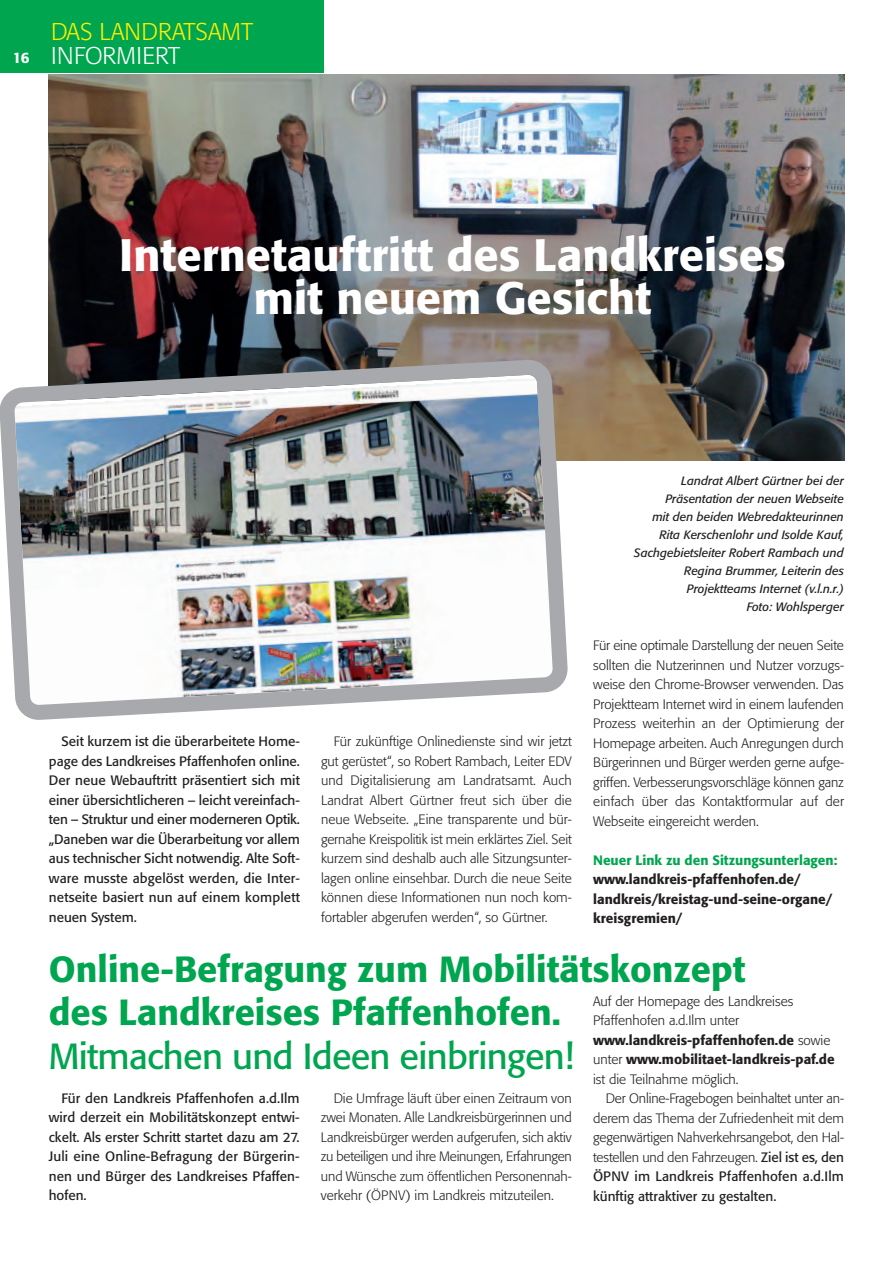
<style>
.page{position:relative;width:893px;height:1263px;background:#fff}
.page>*{position:absolute;margin:0;border:0;box-sizing:border-box;transform-origin:0 0}
.t1{font:500 45px "Formata";color:#fff}
.t2{font:500 36px "Formata";color:#00a54f}
.t3{font:36px "Formata";letter-spacing:-.02em;color:#00a54f}
.t4{font:300 24px "Formata";color:#fff101}
.t5{font:300 24px "Formata";letter-spacing:.02em;color:#fff}
.t6{font:500 15px "Formata";color:#fff}
.t7{font:300 13.5px/19.5px "Formata";color:#231f20;text-align:justify}
.t8{font:13.5px/19.5px "Formata";letter-spacing:.01em;color:#231f20;text-align:justify}
.t9{font:500 13.5px "Formata";color:#231f20}
.t10{font:500 13.5px "Formata";color:#00a54f}
.t11{font:italic 12px "Formata";color:#231f20}
.s1{font-weight:300}
.s2{font-weight:400}
</style>
<div class="page">
<img style="left:49px;top:75px;width:795px;height:385px">
<img style="left:0;top:359px;width:568px;height:361px">
<div style="left:0;top:0;width:323px;height:72px;background:#00a54f"></div>
<p class="t4" style="left:51px;top:21px;width:204px">DAS LANDRATSAMT</p>
<p class="t6" style="left:13px;top:51px;width:18px">16</p>
<p class="t5" style="left:51px;top:45px;width:131px">INFORMIERT</p>
<p class="t1" style="left:119px;top:235px;width:668px">Internetauftritt des Landkreises</p>
<p class="t1" style="left:254px;top:278px;width:399px">mit neuem Gesicht</p>
<p class="t11" style="left:681px;top:475px;width:164px">Landrat Albert Gürtner bei der</p>
<p class="t11" style="left:665px;top:493px;width:180px">Präsentation der neuen Webseite</p>
<p class="t11" style="left:652px;top:511px;width:193px">mit den beiden Webredakteurinnen</p>
<p class="t11" style="left:659px;top:529px;width:186px">Rita Kerschenlohr und Isolde Kauf,</p>
<p class="t11" style="left:634px;top:547px;width:211px">Sachgebietsleiter Robert Rambach und</p>
<p class="t11" style="left:684px;top:565px;width:161px">Regina Brummer, Leiterin des</p>
<p class="t11" style="left:687px;top:583px;width:159px">Projektteams Internet (v.l.n.r.)</p>
<p class="t11" style="left:747px;top:601px;width:99px">Foto: Wohlsperger</p>
<p class="t7" style="left:593px;top:636px;width:252px">Für eine optimale Darstellung der neuen Seite sollten die Nutzerinnen und Nutzer vorzugs&shy;weise den Chrome-Browser verwenden. Das Projektteam Internet wird in einem laufenden Prozess weiterhin an der Optimierung der Homepage arbeiten. Auch Anregungen durch Bürgerinnen und Bürger werden gerne aufge&shy;griffen. Verbesserungsvorschläge können ganz einfach über das Kontaktformular auf der Webseite eingereicht werden.</p>
<p class="t10" style="left:593px;top:854px;width:246px">Neuer Link zu den Sitzungsunterlagen:</p>
<p class="t9" style="left:593px;top:873px;width:209px">www.landkreis-pfaffenhofen.de/</p>
<p class="t9" style="left:593px;top:893px;width:240px">landkreis/kreistag-und-seine-organe/</p>
<p class="t9" style="left:593px;top:912px;width:91px">kreisgremien/</p>
<p class="t2" style="left:49px;top:953px;width:698px">Online-Befragung zum Mobilitätskonzept</p>
<p class="t2" style="left:49px;top:996px;width:514px">des Landkreises Pfaffenhofen.</p>
<p class="t3" style="left:49px;top:1040px;width:527px">Mitmachen und Ideen einbringen!</p>
<p class="t8" style="left:49px;top:1089px;width:252px;text-indent:13px">Für den Landkreis Pfaffenhofen a.d.Ilm wird derzeit ein Mobilitätskonzept entwi&shy;ckelt. Als erster Schritt startet dazu am 27.<br>Juli eine Online-Befragung der Bürgerin&shy;nen und Bürger des Landkreises Pfaffen&shy;hofen.</p>
<p class="t7" style="left:321px;top:1089px;width:252px;text-indent:13px">Die Umfrage läuft über einen Zeitraum von zwei Monaten. Alle Landkreisbürgerinnen und Landkreisbürger werden aufgerufen, sich aktiv zu beteiligen und ihre Meinungen, Erfahrungen und Wünsche zum öffentlichen Personennah&shy;verkehr (ÖPNV) im Landkreis mitzuteilen.</p>
<p class="t8" style="left:49px;top:733px;width:253px;text-indent:13px">Seit kurzem ist die überarbeitete Home&shy;page des Landkreises Pfaffenhofen online.<br>Der neue Webauftritt präsentiert sich mit einer übersichtlicheren – leicht vereinfach&shy;ten – Struktur und einer moderneren Optik. „Daneben war die Überarbeitung vor allem aus technischer Sicht notwendig. Alte Soft&shy;ware musste abgelöst werden, die Inter&shy;netseite basiert nun auf einem komplett neuen System.</p>
<p class="t7" style="left:321px;top:732px;width:252px;text-indent:13px">Für zukünftige Onlinedienste sind wir jetzt gut gerüstet“, so Robert Rambach, Leiter EDV und Digitalisierung am Landratsamt. Auch Landrat Albert Gürtner freut sich über die neue Webseite. „Eine transparente und bür&shy;gernahe Kreispolitik ist mein erklärtes Ziel. Seit kurzem sind deshalb auch alle Sitzungsunter&shy;lagen online einsehbar. Durch die neue Seite können diese Informationen nun noch kom&shy;fortabler abgerufen werden“, so Gürtner.</p>
<p class="t7" style="left:593px;top:992px;width:202px">Auf der Homepage des Landkreises</p>
<p class="t7" style="left:593px;top:1011px;width:148px">Pfaffenhofen a.d.Ilm unter</p>
<p class="t9" style="left:593px;top:1034px;width:239px">www.landkreis-pfaffenhofen.de <span class="s1">sowie</span></p>
<p class="t9" style="left:593px;top:1053px;width:243px"><span class="s1">unter</span> www.mobilitaet-landkreis-paf.de</p>
<p class="t7" style="left:593px;top:1070px;width:147px">ist die Teilnahme möglich.</p>
<p class="t7" style="left:593px;top:1089px;width:252px;text-indent:13px">Der Online-Fragebogen beinhaltet unter an&shy;derem das Thema der Zufriedenheit mit dem gegenwärtigen Nahverkehrsangebot, den Hal&shy;testellen und den Fahrzeugen. <span class="s2">Ziel ist es, den ÖPNV im Landkreis Pfaffenhofen a.d.Ilm künftig attraktiver zu gestalten.</span></p>
</div>
